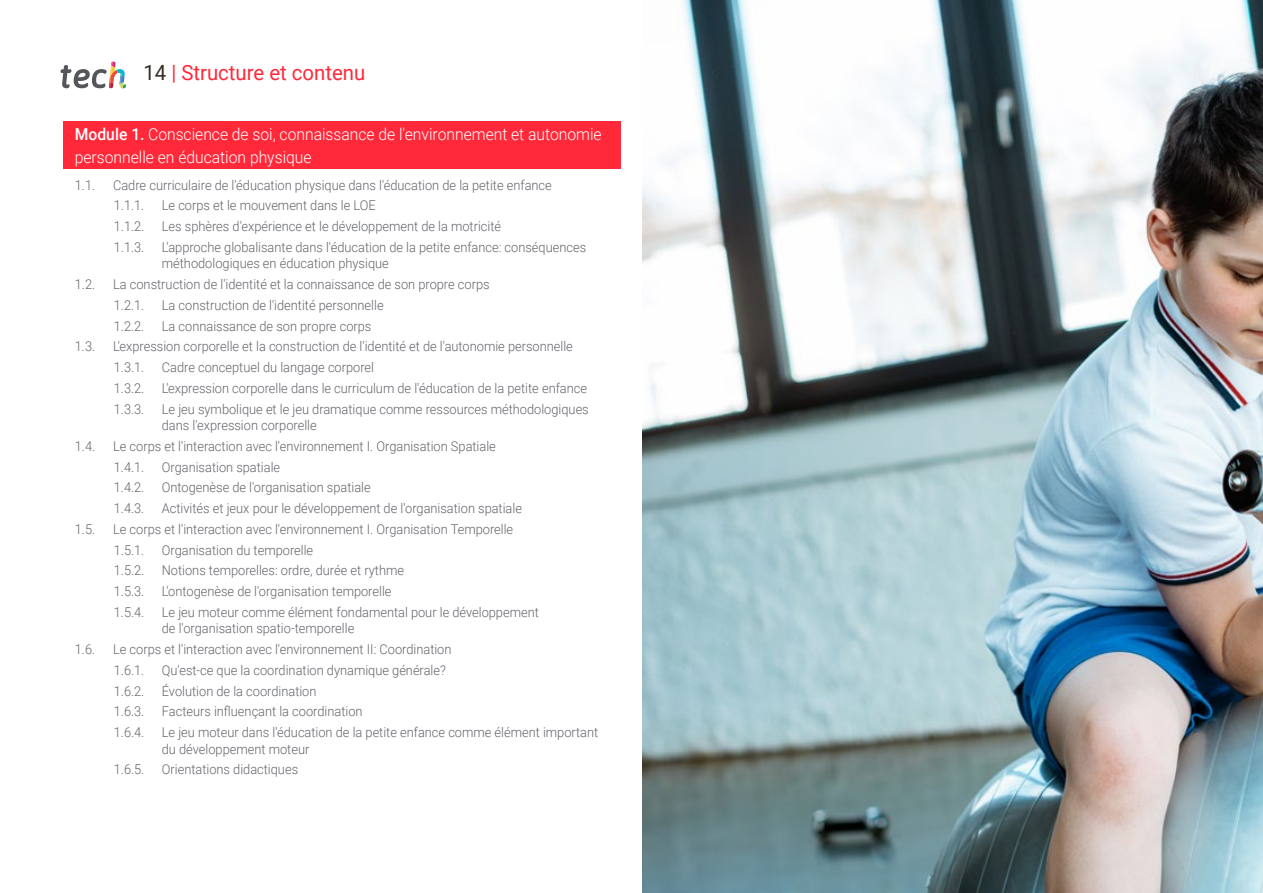
<style>
.page{position:relative;width:1263px;height:893px;background:#fff}
.page>*{position:absolute;margin:0;border:0;box-sizing:border-box;transform-origin:0 0}
.t1{font:21px "Roboto";color:#ff293a}
.t2{font:300 16.5px/22.5px "Roboto";color:#fff;scale:.95 1}
.t3{font:300 13.5px/20.7px "Roboto";color:#61646a;scale:.95 1}
.s1{color:#312e20}
.s2{font-weight:500}
</style>
<div class="page">
<div style="left:64px;top:121px;width:557px;height:48px;background:#ff293a"></div>
<svg style="left:61px;top:62px;width:65px;height:27px"></svg>
<img style="left:642px;top:0;width:621px;height:893px">
<h1 class="t1" style="left:144px;top:57px;width:223px"><span class="s1">14</span> | Structure et contenu</h1>
<p class="t2" style="left:75px;top:122px;width:556px"><span class="s2">Module 1.</span> Conscience de soi, connaissance de l'environnement et autonomie personnelle en éducation physique</p>
<p class="t3" style="left:75px;top:174px;width:23px">1.1.</p>
<p class="t3" style="left:113px;top:174px;width:463px">Cadre curriculaire de l'éducation physique dans l'éducation de la petite enfance<br>1.1.1.</p>
<p class="t3" style="left:162px;top:195px;width:227px">Le corps et le mouvement dans le LOE</p>
<p class="t3" style="left:114px;top:215px;width:34px">1.1.2.</p>
<p class="t3" style="left:162px;top:215px;width:359px">Les sphères d'expérience et le développement de la motricité</p>
<p class="t3" style="left:114px;top:236px;width:34px">1.1.3.</p>
<p class="t3" style="left:162px;top:238px;width:448px;line-height:16.5px">L'approche globalisante dans l'éducation de la petite enfance: conséquences méthodologiques en éducation physique</p>
<p class="t3" style="left:75px;top:273px;width:23px">1.2.</p>
<p class="t3" style="left:113px;top:273px;width:398px">La construction de l'identité et la connaissance de son propre corps<br>1.2.1.</p>
<p class="t3" style="left:162px;top:294px;width:235px">La construction de l'identité personnelle</p>
<p class="t3" style="left:114px;top:315px;width:34px">1.2.2.</p>
<p class="t3" style="left:162px;top:315px;width:222px">La connaissance de son propre corps</p>
<p class="t3" style="left:75px;top:336px;width:23px">1.3.</p>
<p class="t3" style="left:113px;top:336px;width:485px">L'expression corporelle et la construction de l'identité et de l'autonomie personnelle<br>1.3.1.</p>
<p class="t3" style="left:162px;top:356px;width:225px">Cadre conceptuel du langage corporel</p>
<p class="t3" style="left:114px;top:377px;width:34px">1.3.2.</p>
<p class="t3" style="left:162px;top:377px;width:449px">L'expression corporelle dans le curriculum de l'éducation de la petite enfance</p>
<p class="t3" style="left:114px;top:398px;width:34px">1.3.3.</p>
<p class="t3" style="left:162px;top:400px;width:451px;line-height:16.5px">Le jeu symbolique et le jeu dramatique comme ressources méthodologiques dans l'expression corporelle</p>
<p class="t3" style="left:75px;top:435px;width:23px">1.4.</p>
<p class="t3" style="left:113px;top:435px;width:404px">Le corps et l'interaction avec l'environnement I. Organisation Spatiale<br>1.4.1.</p>
<p class="t3" style="left:162px;top:456px;width:126px">Organisation spatiale</p>
<p class="t3" style="left:114px;top:477px;width:34px">1.4.2.</p>
<p class="t3" style="left:162px;top:477px;width:221px">Ontogenèse de l'organisation spatiale</p>
<p class="t3" style="left:114px;top:497px;width:34px">1.4.3.</p>
<p class="t3" style="left:162px;top:497px;width:381px">Activités et jeux pour le développement de l'organisation spatiale</p>
<p class="t3" style="left:75px;top:518px;width:23px">1.5.</p>
<p class="t3" style="left:113px;top:518px;width:423px">Le corps et l'interaction avec l'environnement I. Organisation Temporelle<br>1.5.1.</p>
<p class="t3" style="left:162px;top:539px;width:161px">Organisation du temporelle</p>
<p class="t3" style="left:114px;top:560px;width:34px">1.5.2.</p>
<p class="t3" style="left:162px;top:560px;width:256px">Notions temporelles: ordre, durée et rythme</p>
<p class="t3" style="left:114px;top:580px;width:34px">1.5.3.</p>
<p class="t3" style="left:162px;top:580px;width:243px">L'ontogenèse de l'organisation temporelle</p>
<p class="t3" style="left:114px;top:601px;width:34px">1.5.4.</p>
<p class="t3" style="left:162px;top:603px;width:398px;line-height:16.5px">Le jeu moteur comme élément fondamental pour le développement de l'organisation spatio-temporelle</p>
<p class="t3" style="left:75px;top:638px;width:23px">1.6.</p>
<p class="t3" style="left:113px;top:638px;width:358px">Le corps et l'interaction avec l'environnement II: Coordination<br>1.6.1.</p>
<p class="t3" style="left:162px;top:659px;width:300px">Qu'est-ce que la coordination dynamique générale?</p>
<p class="t3" style="left:114px;top:680px;width:34px">1.6.2.</p>
<p class="t3" style="left:162px;top:680px;width:164px">Évolution de la coordination</p>
<p class="t3" style="left:114px;top:701px;width:34px">1.6.3.</p>
<p class="t3" style="left:162px;top:701px;width:213px">Facteurs influençant la coordination</p>
<p class="t3" style="left:114px;top:721px;width:34px">1.6.4.</p>
<p class="t3" style="left:162px;top:724px;width:461px;line-height:16.5px">Le jeu moteur dans l'éducation de la petite enfance comme élément important du développement moteur</p>
<p class="t3" style="left:114px;top:759px;width:34px">1.6.5.</p>
<p class="t3" style="left:162px;top:759px;width:145px">Orientations didactiques</p>
</div>
